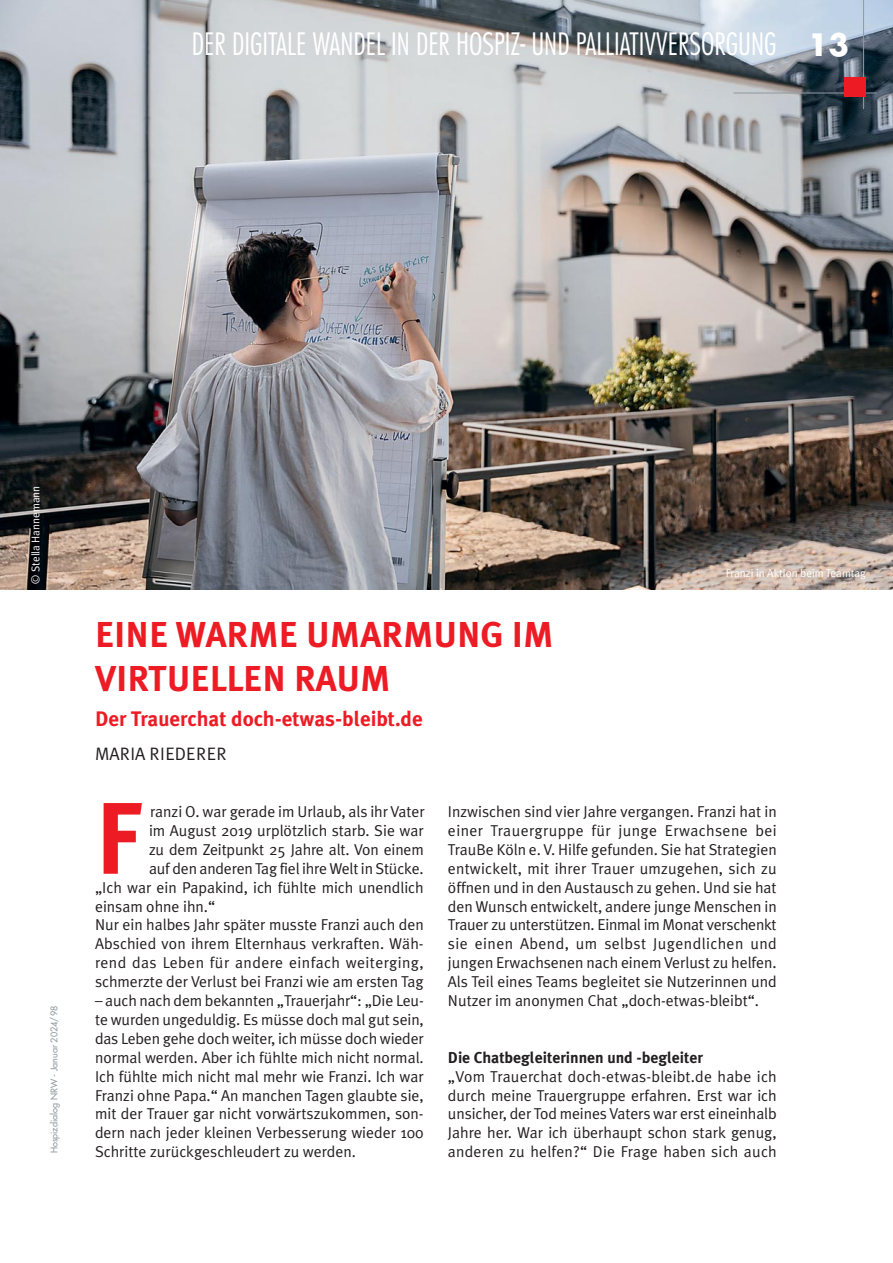
<style>
.page{position:relative;width:893px;height:1263px;background:#fff}
.page>*{position:absolute;margin:0;border:0;box-sizing:border-box;transform-origin:0 0}
.t1{font:700 101.7px "Meta Plus";color:#ed1c24}
.t2{font:700 36px/43.2px "Meta Plus";color:#ed1c24}
.t3{font:300 condensed 30px "Futura";color:#fff}
.t4{font:700 30px "Futura";color:#fff}
.t5{font:700 21px "Meta Plus";color:#ed1c24}
.t6{font:18px "Meta Plus Normal";letter-spacing:.015em;color:#231f20}
.t7{font:15.75px/18.9px "Meta Plus Normal";color:#231f20;text-align:justify}
.t8{font:15.75px "Meta Plus Normal";letter-spacing:.025em;color:#231f20}
.t9{font:700 15.75px "Meta Plus";color:#231f20}
.t10{font:11.25px "Meta Plus Normal";color:#fff}
.t11{font:9px "Futura";color:#8f999f}
</style>
<div class="page">
<img style="left:0;top:0;width:893px;height:589px">
<hr style="left:863px;top:0;width:1px;height:109px;background:#8f999f">
<hr style="left:733px;top:93px;width:144px;height:1px;background:#8f999f">
<div style="left:844px;top:77px;width:22px;height:19px;background:#ed1c24"></div>
<h3 class="t3" style="left:192px;top:31px;width:586px">DER DIGITALE WANDEL IN DER HOSPIZ- UND PALLIATIVVERSORGUNG</h3>
<h3 class="t4" style="left:808px;top:31px;width:43px">13</h3>
<p class="t10" style="left:31px;top:583px;width:99px;rotate:-90deg">© Stella Hannemann</p>
<p class="t11" style="left:50px;top:1153px;width:149px;rotate:-90deg">Hospizdialog NRW - Januar 2024/98</p>
<h2 class="t2" style="left:95px;top:616px;width:460px">EINE WARME UMARMUNG IM<br>VIRTUELLEN RAUM</h2>
<h3 class="t5" style="left:95px;top:711px;width:329px">Der Trauerchat doch-etwas-bleibt.de</h3>
<p class="t6" style="left:95px;top:746px;width:133px">MARIA RIEDERER</p>
<p class="t10" style="left:726px;top:569px;width:142px">Franzi in Aktion beim Teamtag</p>
<h1 class="t1" style="left:95px;top:798px;width:50px">F</h1>
<p class="t7" style="left:150px;top:803px;width:276px">ranzi O. war gerade im Urlaub, als ihr Vater</p>
<p class="t7" style="left:149px;top:822px;width:276px">im August 2019 urplötzlich starb. Sie war</p>
<p class="t7" style="left:149px;top:841px;width:276px">zu dem Zeitpunkt 25 Jahre alt. Von einem</p>
<p class="t7" style="left:149px;top:860px;width:276px">auf den anderen Tag fiel ihre Welt in Stücke.</p>
<p class="t7" style="left:95px;top:879px;width:330px">„Ich war ein Papakind, ich fühlte mich unendlich</p>
<p class="t7" style="left:95px;top:898px;width:122px">einsam ohne ihn.“</p>
<p class="t7" style="left:95px;top:917px;width:330px">Nur ein halbes Jahr später musste Franzi auch den</p>
<p class="t7" style="left:95px;top:936px;width:330px">Abschied von ihrem Elternhaus verkraften. Wäh-</p>
<p class="t8" style="left:95px;top:957px;width:330px">rend das Leben für andere einfach weiterging,</p>
<p class="t7" style="left:95px;top:973px;width:330px">schmerzte der Verlust bei Franzi wie am ersten Tag</p>
<p class="t7" style="left:95px;top:992px;width:330px">– auch nach dem bekannten „Trauerjahr“: „Die Leu&shy;te wurden ungeduldig. Es müsse doch mal gut sein, das Leben gehe doch weiter, ich müsse doch wieder normal werden. Aber ich fühlte mich nicht normal.<br>Ich fühlte mich nicht mal mehr wie Franzi. Ich war Franzi ohne Papa.“ An manchen Tagen glaubte sie, mit der Trauer gar nicht vorwärtszukommen, son&shy;dern nach jeder kleinen Verbesserung wieder 100<br>Schritte zurückgeschleudert zu werden.</p>
<p class="t7" style="left:448px;top:803px;width:330px">Inzwischen sind vier Jahre vergangen. Franzi hat in einer Trauergruppe für junge Erwachsene bei TrauBe Köln e. V. Hilfe gefunden. Sie hat Strategien entwickelt, mit ihrer Trauer umzugehen, sich zu öffnen und in den Austausch zu gehen. Und sie hat den Wunsch entwickelt, andere junge Menschen in Trauer zu unterstützen. Einmal im Monat verschenkt sie einen Abend, um selbst Jugendlichen und jungen Erwachsenen nach einem Verlust zu helfen.<br>Als Teil eines Teams begleitet sie Nutzerinnen und Nutzer im anonymen Chat „doch-etwas-bleibt“.</p>
<p class="t9" style="left:448px;top:1051px;width:257px">Die Chatbegleiterinnen und -begleiter</p>
<p class="t7" style="left:448px;top:1068px;width:330px">„Vom Trauerchat doch-etwas-bleibt.de habe ich durch meine Trauergruppe erfahren. Erst war ich unsicher, der Tod meines Vaters war erst eineinhalb Jahre her. War ich überhaupt schon stark genug, anderen zu helfen?“ Die Frage haben sich auch</p>
</div>
